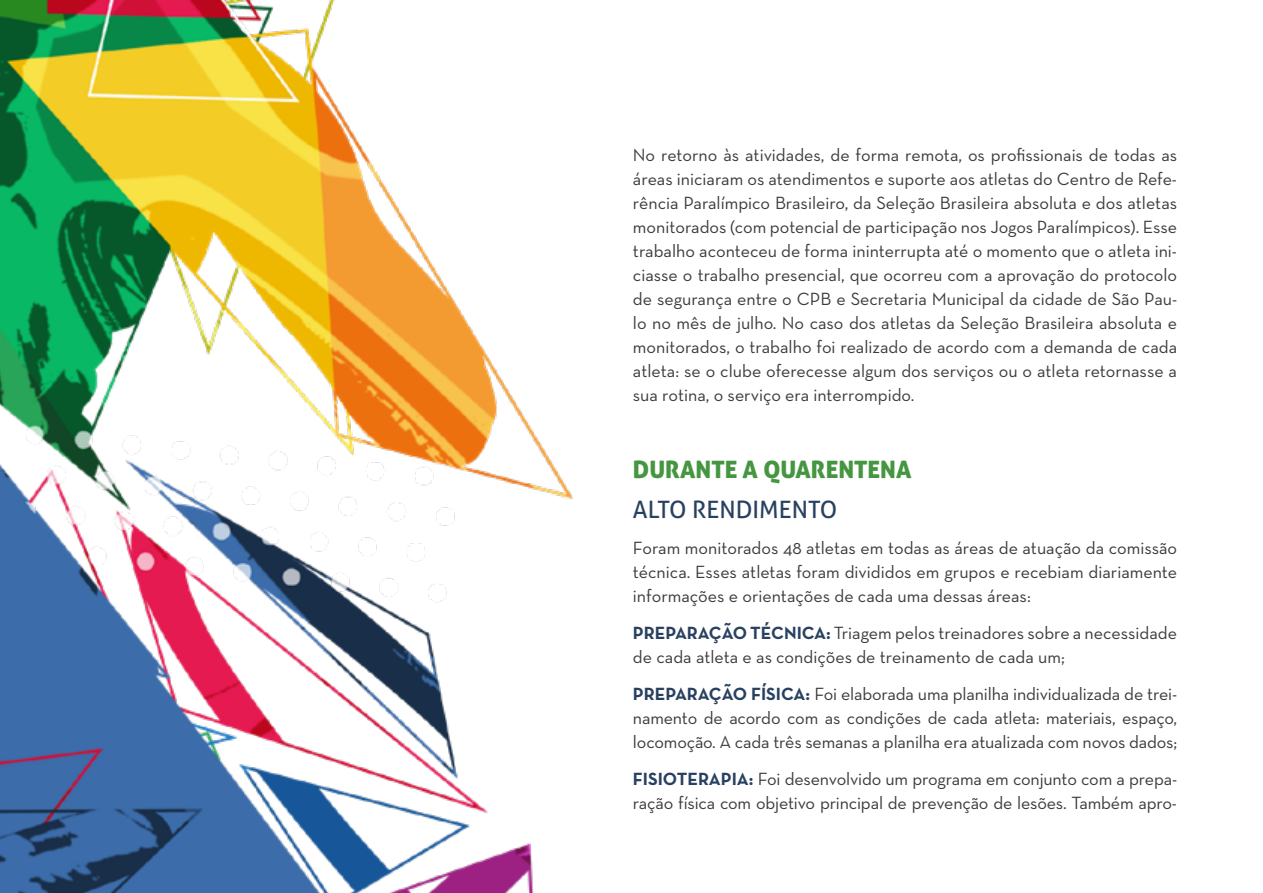
<style>
.page{position:relative;width:1263px;height:893px;background:#fff}
.page>*{position:absolute;margin:0;border:0;box-sizing:border-box;transform-origin:0 0}
.t1{font:24px "Aller Display";color:#459640}
.t2{font:24px "Aller";color:#294161}
.t3{font:18px/24px "Neutra Text";letter-spacing:-.005em;color:#3c3c3b;text-align:justify}
.s1{font-weight:700;color:#294161}
</style>
<div class="page">
<img style="left:0;top:0;width:573px;height:893px">
<p class="t3" style="left:633px;top:143px;width:546px">No retorno às atividades, de forma remota, os profissionais de todas as áreas iniciaram os atendimentos e suporte aos atletas do Centro de Refe&shy;rência Paralímpico Brasileiro, da Seleção Brasileira absoluta e dos atletas monitorados (com potencial de participação nos Jogos Paralímpicos). Esse trabalho aconteceu de forma ininterrupta até o momento que o atleta ini&shy;ciasse o trabalho presencial, que ocorreu com a aprovação do protocolo de segurança entre o CPB e Secretaria Municipal da cidade de São Pau&shy;lo no mês de julho. No caso dos atletas da Seleção Brasileira absoluta e monitorados, o trabalho foi realizado de acordo com a demanda de cada atleta: se o clube oferecesse algum dos serviços ou o atleta retornasse a sua rotina, o serviço era interrompido.</p>
<h1 class="t1" style="left:633px;top:454px;width:280px">DURANTE A QUARENTENA</h1>
<h1 class="t2" style="left:633px;top:495px;width:206px">ALTO RENDIMENTO</h1>
<p class="t3" style="left:633px;top:536px;width:546px">Foram monitorados 48 atletas em todas as áreas de atuação da comissão técnica. Esses atletas foram divididos em grupos e recebiam diariamente informações e orientações de cada uma dessas áreas:</p>
<p class="t3" style="left:633px;top:621px;width:546px"><span class="s1">PREPARAÇÃO TÉCNICA:</span> Triagem pelos treinadores sobre a necessidade de cada atleta e as condições de treinamento de cada um;</p>
<p class="t3" style="left:633px;top:682px;width:546px"><span class="s1">PREPARAÇÃO FÍSICA:</span> Foi elaborada uma planilha individualizada de trei&shy;namento de acordo com as condições de cada atleta: materiais, espaço, locomoção. A cada três semanas a planilha era atualizada com novos dados;</p>
<p class="t3" style="left:633px;top:766px;width:546px"><span class="s1">FISIOTERAPIA:</span> Foi desenvolvido um programa em conjunto com a prepa&shy;ração física com objetivo principal de prevenção de lesões. Também apro-</p>
</div>
